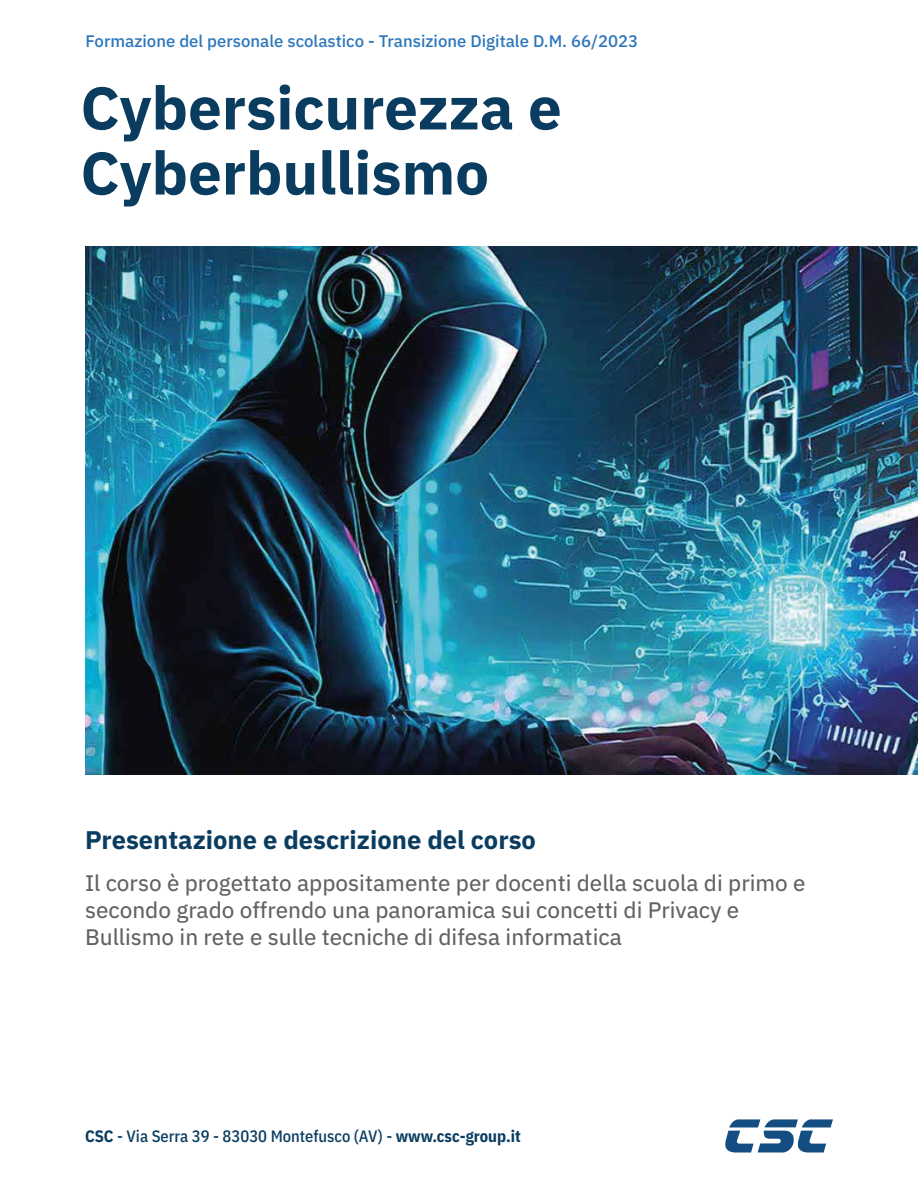
<style>
.page{position:relative;width:918px;height:1188px;background:#fff}
.page>*{position:absolute;margin:0;border:0;box-sizing:border-box;transform-origin:0 0}
.t1{font:700 60px/65.1px "IBM Plex Sans";color:#0a3c60}
.t2{font:700 25.5px "IBM Plex Sans";color:#0a3c60}
.t3{font:22.5px/27px "IBM Plex Sans Text";color:#626261}
.t4{font:500 16.8px "IBM Plex Sans";color:#2b76bb}
.t5{font:500 16.5px "IBM Plex Sans Cond";color:#0a3c60}
.s1{font-weight:700}
</style>
<div class="page">
<img style="left:85px;top:247px;width:833px;height:527px">
<svg style="left:725px;top:1119px;width:108px;height:34px"></svg>
<p class="t4" style="left:86px;top:28px;width:554px">Formazione del personale scolastico - Transizione Digitale D.M. 66/2023</p>
<h1 class="t1" style="left:81px;top:71px;width:483px">Cybersicurezza e<br>Cyberbullismo</h1>
<p class="t2" style="left:85px;top:819px;width:452px">Presentazione e descrizione del corso</p>
<p class="t3" style="left:85px;top:867px;width:722px">Il corso è progettato appositamente per docenti della scuola di primo e secondo grado offrendo una panoramica sui concetti di Privacy e<br>Bullismo in rete e sulle tecniche di difesa informatica</p>
<p class="t5" style="left:85px;top:1123px;width:437px"><span class="s1">CSC</span> - Via Serra 39 - 83030 Montefusco (AV) - <span class="s1">www.csc-group.it</span></p>
</div>
